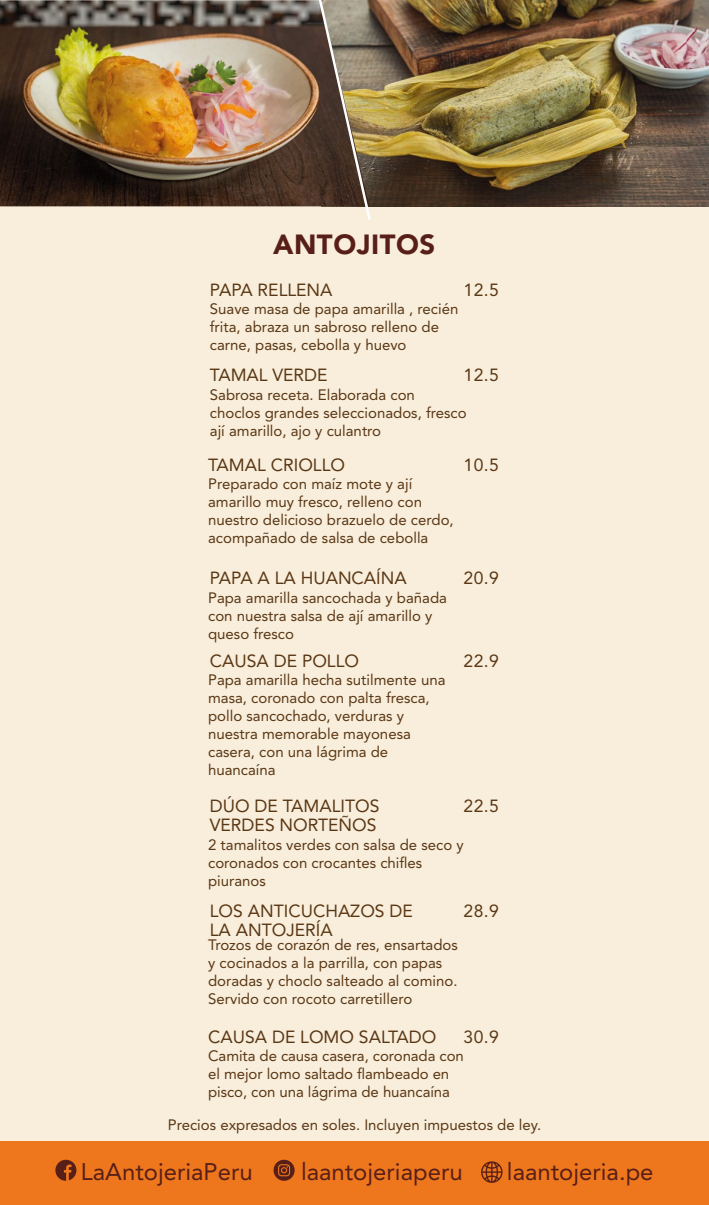
<style>
.page{position:relative;width:709px;height:1205px;background:#f9eedc}
.page>*{position:absolute;margin:0;border:0;box-sizing:border-box;transform-origin:0 0}
.t1{font:900 27.5px "Avenir LT Std";letter-spacing:.02em;color:#571f17}
.t2{font:24px "Avenir LT Std";color:#571f17}
.t3{font:17.5px/19.2px "Avenir LT Std";color:#5a3714}
.t4{font:15px/18px "Avenir LT Std";color:#5a3714}
</style>
<div class="page">
<div style="left:0;top:1142px;width:709px;height:63px;background:#ee761c"></div>
<svg style="left:55px;top:1159px;width:21px;height:22px"></svg>
<svg style="left:273px;top:1159px;width:21px;height:22px"></svg>
<svg style="left:481px;top:1161px;width:21px;height:22px"></svg>
<img style="left:372px;top:0;width:337px;height:206px">
<img style="left:0;top:0;width:317px;height:206px">
<svg style="left:317px;top:0;width:55px;height:220px;background:#7f705c"></svg>
<h1 class="t1" style="left:273px;top:228px;width:164px">ANTOJITOS</h1>
<p class="t3" style="left:210px;top:280px;width:124px">PAPA RELLENA</p>
<p class="t3" style="left:463px;top:280px;width:37px">12.5</p>
<p class="t4" style="left:210px;top:300px;width:250px">Suave masa de papa amarilla , recién frita, abraza un sabroso relleno de carne, pasas, cebolla y huevo</p>
<p class="t3" style="left:210px;top:365px;width:119px">TAMAL VERDE</p>
<p class="t3" style="left:463px;top:365px;width:37px">12.5</p>
<p class="t4" style="left:210px;top:385px;width:258px">Sabrosa receta. Elaborada con choclos grandes seleccionados, fresco ají amarillo, ajo y culantro</p>
<p class="t3" style="left:208px;top:455px;width:138px">TAMAL CRIOLLO</p>
<p class="t3" style="left:463px;top:455px;width:37px">10.5</p>
<p class="t4" style="left:208px;top:475px;width:247px">Preparado con maíz mote y ají amarillo muy fresco, relleno con nuestro delicioso brazuelo de cerdo, acompañado de salsa de cebolla</p>
<p class="t3" style="left:210px;top:568px;width:198px">PAPA A LA HUANCAÍNA</p>
<p class="t3" style="left:463px;top:568px;width:37px">20.9</p>
<p class="t4" style="left:208px;top:589px;width:240px">Papa amarilla sancochada y bañada con nuestra salsa de ají amarillo y queso fresco</p>
<p class="t3" style="left:210px;top:651px;width:151px">CAUSA DE POLLO</p>
<p class="t3" style="left:463px;top:651px;width:37px">22.9</p>
<p class="t4" style="left:208px;top:671px;width:239px">Papa amarilla hecha sutilmente una masa, coronado con palta fresca, pollo sancochado, verduras y nuestra memorable mayonesa casera, con una lágrima de huancaína</p>
<p class="t3" style="left:210px;top:796px;width:171px">DÚO DE TAMALITOS<br>VERDES NORTEÑOS</p>
<p class="t3" style="left:463px;top:796px;width:37px">22.5</p>
<p class="t4" style="left:208px;top:836px;width:257px">2 tamalitos verdes con salsa de seco y coronados con crocantes chifles piuranos</p>
<p class="t3" style="left:210px;top:901px;width:204px">LOS ANTICUCHAZOS DE<br>LA ANTOJERÍA</p>
<p class="t3" style="left:463px;top:901px;width:37px">28.9</p>
<p class="t4" style="left:208px;top:936px;width:251px">Trozos de corazón de res, ensartados y cocinados a la parrilla, con papas doradas y choclo salteado al comino.<br>Servido con rocoto carretillero</p>
<p class="t3" style="left:208px;top:1027px;width:230px">CAUSA DE LOMO SALTADO</p>
<p class="t3" style="left:463px;top:1027px;width:37px">30.9</p>
<p class="t4" style="left:208px;top:1047px;width:257px">Camita de causa casera, coronada con el mejor lomo saltado flambeado en pisco, con una lágrima de huancaína</p>
<p class="t4" style="left:168px;top:1116px;width:375px">Precios expresados en soles. Incluyen impuestos de ley.</p>
<h2 class="t2" style="left:81px;top:1158px;width:173px">LaAntojeriaPeru</h2>
<h2 class="t2" style="left:301px;top:1158px;width:163px">laantojeriaperu</h2>
<h2 class="t2" style="left:507px;top:1158px;width:148px">laantojeria.pe</h2>
</div>
